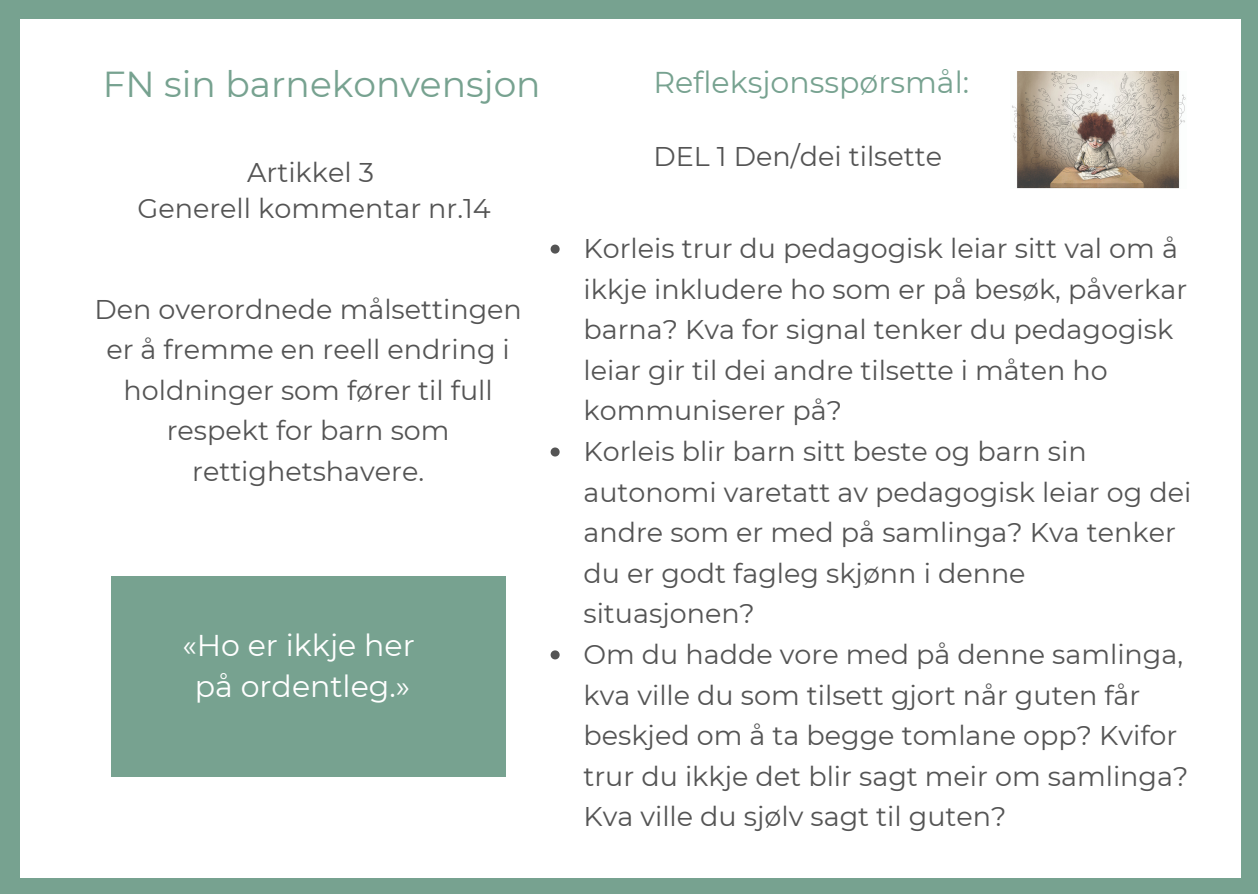
<style>
.page{position:relative;width:1258px;height:894px;background:#fff}
.page>*{position:absolute;margin:0;border:0;box-sizing:border-box;transform-origin:0 0}
.t1{font:36px "Montserrat";color:#77a290}
.t2{font:30px/40.5px "Montserrat";color:#fff;text-align:center}
.t3{font:30px "Montserrat";color:#77a290}
.t4{font:27px/40.5px "Montserrat";color:#545454;text-align:center}
</style>
<div class="page">
<div style="left:0;top:0;width:1258px;height:893px;background:#77a290"></div>
<div style="left:20px;top:19px;width:1220px;height:857px;background:#fff"></div>
<div style="left:111px;top:575px;width:394px;height:201px;background:#77a290"></div>
<svg style="left:551px;top:244px;width:9px;height:9px"></svg>
<svg style="left:551px;top:447px;width:9px;height:9px"></svg>
<svg style="left:551px;top:650px;width:9px;height:9px"></svg>
<img style="left:1012px;top:72px;width:174px;height:117px">
<h1 class="t1" style="left:103px;top:62px;width:439px">FN sin barnekonvensjon</h1>
<p class="t4" style="left:138px;top:154px;width:355px;line-height:36px">Artikkel 3<br>Generell kommentar nr.14</p>
<p class="t4" style="left:94px;top:288px;width:429px">Den overordnede målsettingen er å fremme en reell endring i holdninger som fører til full respekt for barn som rettighetshavere.</p>
<p class="t2" style="left:182px;top:625px;width:234px">«Ho er ikkje her på ordentleg.»</p>
<p class="t3" style="left:653px;top:64px;width:317px">Refleksjonsspørsmål:</p>
<p class="t4" style="left:653px;top:136px;width:290px">DEL 1 Den/dei tilsette</p>
<p class="t4" style="left:583px;top:228px;width:609px;text-align:left">Korleis trur du pedagogisk leiar sitt val om å ikkje inkludere ho som er på besøk, påverkar barna? Kva for signal tenker du pedagogisk leiar gir til dei andre tilsette i måten ho kommuniserer på?<br>Korleis blir barn sitt beste og barn sin autonomi varetatt av pedagogisk leiar og dei andre som er med på samlinga? Kva tenker du er godt fagleg skjønn i denne situasjonen?<br>Om du hadde vore med på denne samlinga, kva ville du som tilsett gjort når guten får beskjed om å ta begge tomlane opp? Kvifor trur du ikkje det blir sagt meir om samlinga?<br>Kva ville du sjølv sagt til guten?</p>
</div>
